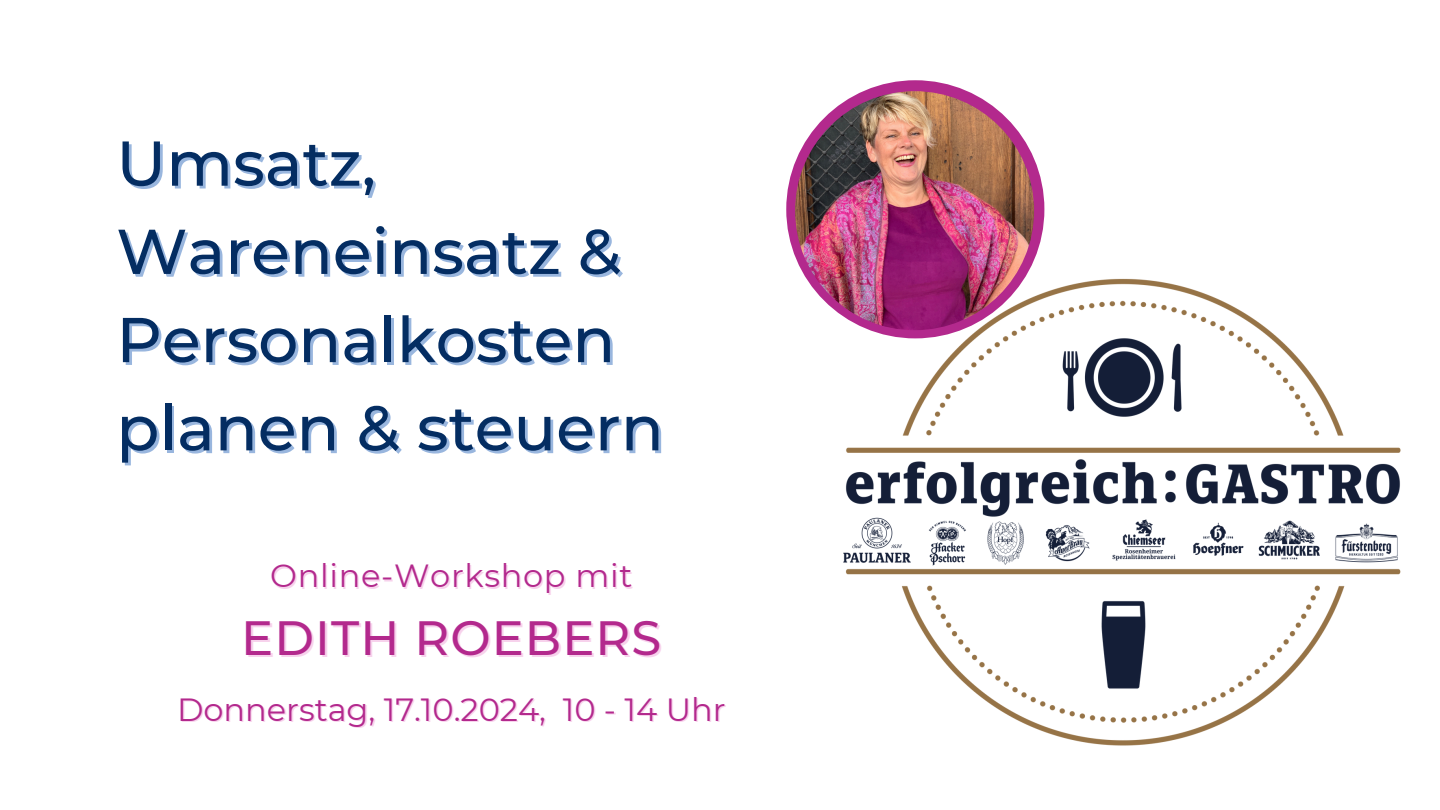
<style>
.page{position:relative;width:1440px;height:810px;background:#fff}
.page>*{position:absolute;margin:0;border:0;box-sizing:border-box;transform-origin:0 0}
.t1{font:500 63.2px "Montserrat";color:#042d62}
.t2{font:500 48px "Montserrat";letter-spacing:.02em;color:#b3298d}
.t3{font:32px "Montserrat";color:#b3298d}
.t4{font:32px "Montserrat";letter-spacing:.02em;color:#b3298d}
</style>
<div class="page">
<div style="left:786px;top:80px;width:258px;height:258px;background:#b3298d;border-radius:50%"></div>
<img style="left:795px;top:91px;width:239px;height:239px;border-radius:50%">
<img style="left:838px;top:273px;width:563px;height:473px">
<h1 class="t1" style="left:116px;top:125px;width:261px">Umsatz,</h1>
<p class="t1" style="left:116px;top:213px;width:506px">Wareneinsatz &amp;</p>
<h2 class="t1" style="left:116px;top:301px;width:501px">Personalkosten</h2>
<p class="t1" style="left:116px;top:389px;width:549px">planen &amp; steuern</p>
<p class="t4" style="left:270px;top:556px;width:364px">Online-Workshop mit</p>
<p class="t2" style="left:241px;top:609px;width:421px">EDITH ROEBERS</p>
<p class="t3" style="left:177px;top:690px;width:550px">Donnerstag, 17.10.2024, 10 - 14 Uhr</p>
</div>
